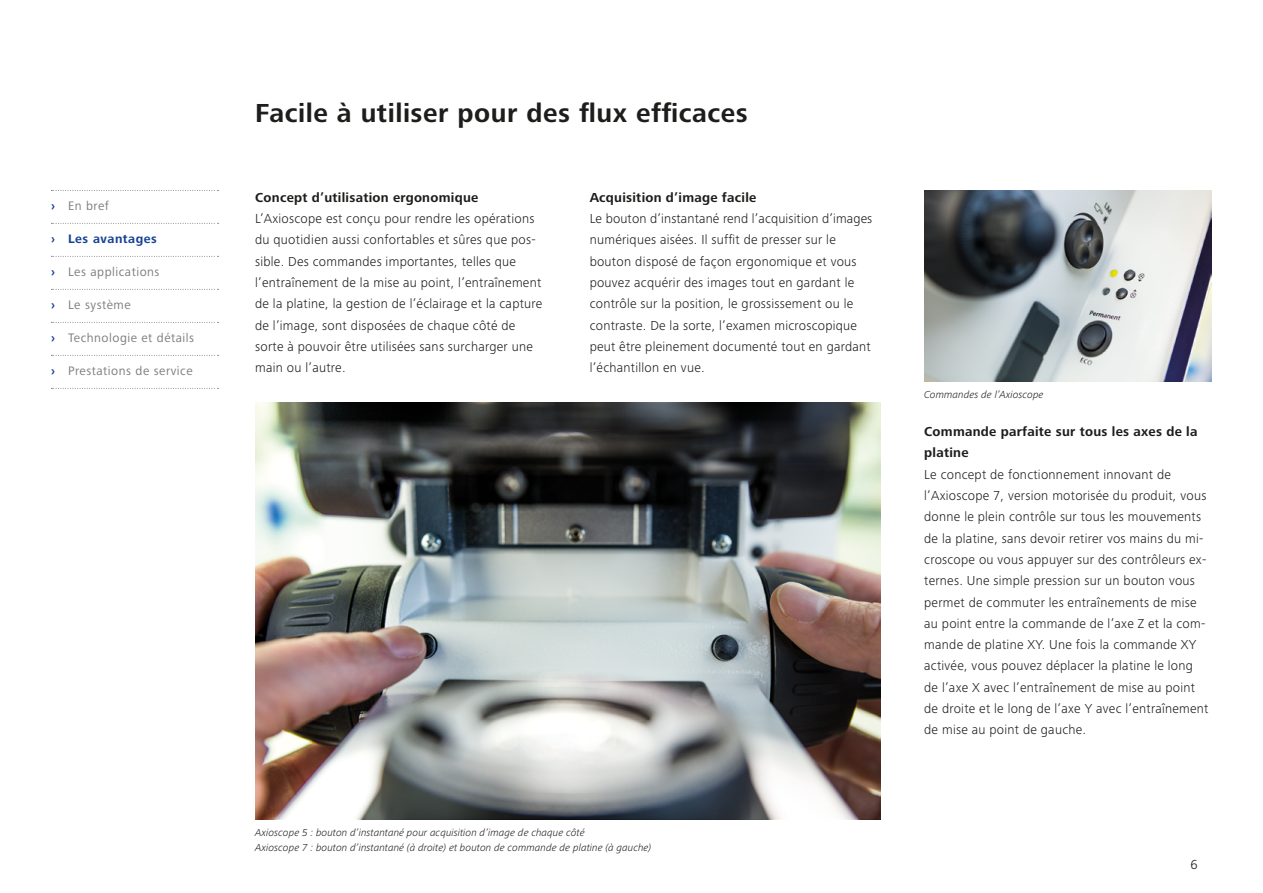
<style>
.page{position:relative;width:1263px;height:893px;background:#fff}
.page>*{position:absolute;margin:0;border:0;box-sizing:border-box;transform-origin:0 0}
.t1{font:700 27px "Zeiss Frutiger Next Pro";letter-spacing:.02em;color:#1d1d1b}
.t2{font:300 13.5px/21.3px "Zeiss Frutiger Next Pro";letter-spacing:.02em;color:#1d1d1b}
.t3{font:700 13.5px/21.3px "Zeiss Frutiger Next Pro";letter-spacing:.02em;color:#1d1d1b}
.t4{font:12.75px "Zeiss Frutiger Next Pro";letter-spacing:.04em;color:#7c7b7b}
.t5{font:700 12.75px "Zeiss Frutiger Next Pro";letter-spacing:.04em;color:#164194}
.t6{font:italic 300 10.5px/15px "Zeiss Frutiger Next Pro";letter-spacing:.005em;color:#1d1d1b}
.s1{font-weight:700;color:#164194}
</style>
<div class="page">
<img style="left:255px;top:403px;width:625px;height:417px">
<img style="left:925px;top:190px;width:287px;height:191px">
<svg style="left:51px;top:190px;width:168px;height:1px"></svg>
<svg style="left:51px;top:223px;width:168px;height:1px"></svg>
<svg style="left:51px;top:256px;width:168px;height:1px"></svg>
<svg style="left:51px;top:289px;width:168px;height:1px"></svg>
<svg style="left:51px;top:322px;width:168px;height:1px"></svg>
<svg style="left:51px;top:355px;width:168px;height:1px"></svg>
<svg style="left:51px;top:388px;width:168px;height:1px"></svg>
<p class="t4" style="left:51px;top:199px;width:59px"><span class="s1">›</span> En bref</p>
<p class="t5" style="left:51px;top:232px;width:107px">› Les avantages</p>
<p class="t4" style="left:51px;top:265px;width:110px"><span class="s1">›</span> Les applications</p>
<p class="t4" style="left:51px;top:298px;width:81px"><span class="s1">›</span> Le système</p>
<p class="t4" style="left:51px;top:331px;width:145px"><span class="s1">›</span> Technologie et détails</p>
<p class="t4" style="left:51px;top:364px;width:143px"><span class="s1">›</span> Prestations de service</p>
<h1 class="t1" style="left:255px;top:97px;width:494px">Facile à utiliser pour des flux efficaces</h1>
<p class="t3" style="left:255px;top:187px;width:225px">Concept d’utilisation ergonomique</p>
<p class="t2" style="left:255px;top:208px;width:289px">L’Axioscope est conçu pour rendre les opérations du quotidien aussi confortables et sûres que pos&shy;sible. Des commandes importantes, telles que l’entraînement de la mise au point, l’entraînement de la platine, la gestion de l’éclairage et la capture de l’image, sont disposées de chaque côté de sorte à pouvoir être utilisées sans surcharger une main ou l’autre.</p>
<p class="t3" style="left:590px;top:187px;width:168px">Acquisition d’image facile</p>
<p class="t2" style="left:590px;top:208px;width:284px">Le bouton d’instantané rend l’acquisition d’images numériques aisées. Il suffit de presser sur le bouton disposé de façon ergonomique et vous pouvez acquérir des images tout en gardant le contrôle sur la position, le grossissement ou le contraste. De la sorte, l’examen microscopique peut être pleinement documenté tout en gardant l’échantillon en vue.</p>
<p class="t6" style="left:255px;top:825px;width:398px">Axioscope 5 : bouton d’instantané pour acquisition d’image de chaque côté<br>Axioscope 7 : bouton d’instantané (à droite) et bouton de commande de platine (à gauche)</p>
<p class="t6" style="left:924px;top:386px;width:121px">Commandes de l’Axioscope</p>
<p class="t3" style="left:924px;top:421px;width:275px">Commande parfaite sur tous les axes de la platine</p>
<p class="t2" style="left:924px;top:463px;width:286px">Le concept de fonctionnement innovant de l’Axioscope 7, version motorisée du produit, vous donne le plein contrôle sur tous les mouvements de la platine, sans devoir retirer vos mains du mi&shy;croscope ou vous appuyer sur des contrôleurs ex&shy;ternes. Une simple pression sur un bouton vous permet de commuter les entraînements de mise au point entre la commande de l’axe Z et la com&shy;mande de platine XY. Une fois la commande XY activée, vous pouvez déplacer la platine le long de l’axe X avec l’entraînement de mise au point de droite et le long de l’axe Y avec l’entraînement de mise au point de gauche.</p>
<p class="t2" style="left:1190px;top:853px;width:9px">6</p>
</div>
